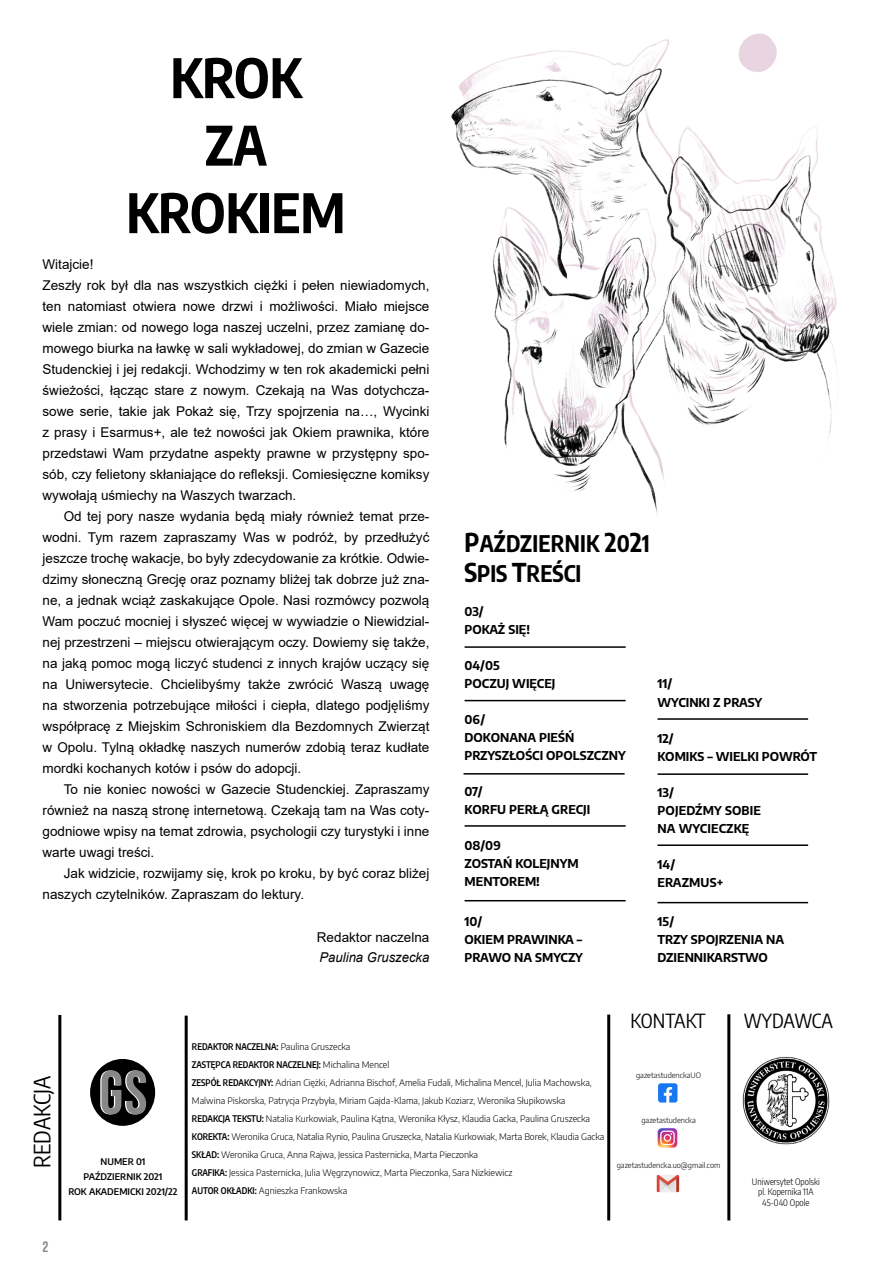
<style>
.page{position:relative;width:893px;height:1263px;background:#fff}
.page>*{position:absolute;margin:0;border:0;box-sizing:border-box;transform-origin:0 0}
.t1{font:700 54px/67.5px "Encode Sans Condensed";color:#000;text-align:center}
.t2{font:700 22.5px/30px "Encode Sans Condensed";color:#000}
.t3{font:22.5px "Encode Sans Condensed";color:#000}
.t4{font:19.5px "Encode Sans Condensed";letter-spacing:-.005em;color:#000}
.t5{font:700 15px "Bebas Neue";color:#878787}
.t6{font:13.5px/21px "Arial";color:#000}
.t7{font:italic 13.5px "Arial";color:#000}
.t8{font:700 12px/18px "Encode Sans";color:#000}
.t9{font:300 9px/18px "Encode Sans";color:#000}
.t10{font:600 9px/18px "Encode Sans Condensed";color:#000}
.t11{font:300 9px/10.8px "Encode Sans Condensed";color:#000;text-align:center}
.t12{font:600 9px/15px "Encode Sans";color:#000;text-align:center}
.t13{font:300 7.5px "Encode Sans";color:#000}
.s1{font-size:25.5px}
.s2{font-family:"Encode Sans";font-weight:300}
.s3{font-family:"Encode Sans Condensed";font-weight:600}
</style>
<div class="page">
<div style="left:90px;top:1059px;width:65px;height:67px;background:#000;border-radius:50%"></div>
<svg style="left:100px;top:1070px;width:46px;height:44px"></svg>
<img style="left:742px;top:1056px;width:88px;height:89px">
<hr style="left:58px;top:1015px;width:3px;height:205px;background:#000">
<hr style="left:185px;top:1016px;width:3px;height:204px;background:#000">
<hr style="left:607px;top:1014px;width:3px;height:206px;background:#000">
<hr style="left:727px;top:1014px;width:3px;height:206px;background:#000">
<img style="left:657px;top:1128px;width:21px;height:20px">
<img style="left:656px;top:1174px;width:24px;height:19px">
<img style="left:658px;top:1083px;width:20px;height:20px">
<hr style="left:465px;top:646px;width:161px;height:2px;background:#000">
<hr style="left:465px;top:700px;width:161px;height:1px;background:#000">
<hr style="left:463px;top:773px;width:162px;height:1px;background:#000">
<hr style="left:465px;top:825px;width:161px;height:2px;background:#000">
<hr style="left:465px;top:900px;width:161px;height:1px;background:#000">
<hr style="left:657px;top:718px;width:151px;height:2px;background:#000">
<hr style="left:657px;top:773px;width:151px;height:2px;background:#000">
<hr style="left:657px;top:844px;width:151px;height:2px;background:#000">
<hr style="left:657px;top:902px;width:151px;height:1px;background:#000">
<img style="left:451px;top:33px;width:386px;height:482px">
<h1 class="t1" style="left:126px;top:41px;width:221px">KROK<br>ZA<br>KROKIEM</h1>
<p class="t6" style="left:43px;top:254px;width:388px">Witajcie!<br>Zeszły rok był dla nas wszystkich ciężki i pełen niewiadomych, ten natomiast otwiera nowe drzwi i możliwości. Miało miejsce wiele zmian: od nowego loga naszej uczelni, przez zamianę do&shy;mowego biurka na ławkę w sali wykładowej, do zmian w Gazecie Studenckiej i jej redakcji. Wchodzimy w ten rok akademicki pełni świeżości, łącząc stare z nowym. Czekają na Was dotychcza&shy;sowe serie, takie jak Pokaż się, Trzy spojrzenia na…, Wycinki z prasy i Esarmus+, ale też nowości jak Okiem prawnika, które przedstawi Wam przydatne aspekty prawne w przystępny spo&shy;sób, czy felietony skłaniające do refleksji. Comiesięczne komiksy wywołają uśmiechy na Waszych twarzach.</p>
<p class="t6" style="left:43px;top:506px;width:388px;text-align:justify;text-indent:21px">Od tej pory nasze wydania będą miały również temat prze&shy;wodni. Tym razem zapraszamy Was w podróż, by przedłużyć jeszcze trochę wakacje, bo były zdecydowanie za krótkie. Odwie&shy;dzimy słoneczną Grecję oraz poznamy bliżej tak dobrze już zna&shy;ne, a jednak wciąż zaskakujące Opole. Nasi rozmówcy pozwolą Wam poczuć mocniej i słyszeć więcej w wywiadzie o Niewidzial&shy;nej przestrzeni ‒ miejscu otwierającym oczy. Dowiemy się także, na jaką pomoc mogą liczyć studenci z innych krajów uczący się na Uniwersytecie. Chcielibyśmy także zwrócić Waszą uwagę na stworzenia potrzebujące miłości i ciepła, dlatego podjęliśmy współpracę z Miejskim Schroniskiem dla Bezdomnych Zwierząt w Opolu. Tylną okładkę naszych numerów zdobią teraz kudłate mordki kochanych kotów i psów do adopcji.</p>
<p class="t6" style="left:43px;top:779px;width:388px;text-align:justify;text-indent:21px">To nie koniec nowości w Gazecie Studenckiej. Zapraszamy również na naszą stronę internetową. Czekają tam na Was coty&shy;godniowe wpisy na temat zdrowia, psychologii czy turystyki i inne warte uwagi treści.</p>
<p class="t6" style="left:43px;top:863px;width:388px;text-indent:21px">Jak widzicie, rozwijamy się, krok po kroku, by być coraz bliżej naszych czytelników. Zapraszam do lektury.</p>
<p class="t6" style="left:317px;top:926px;width:114px">Redaktor naczelna</p>
<p class="t7" style="left:320px;top:949px;width:111px">Paulina Gruszecka</p>
<h2 class="t2" style="left:465px;top:527px;width:187px"><span class="s1">P</span>AŹDZIERNIK <span class="s1">2</span>0<span class="s1">2</span>1<br><span class="s1">S</span>PIS <span class="s1">T</span>REŚCI</h2>
<p class="t8" style="left:465px;top:602px;width:67px">03/<br>POKAŻ SIĘ!</p>
<p class="t8" style="left:465px;top:656px;width:92px">04/05<br>POCZUJ WIĘCEJ</p>
<p class="t8" style="left:465px;top:710px;width:163px">06/<br>DOKONANA PIEŚŃ<br>PRZYSZŁOŚCI OPOLSZCZNY</p>
<p class="t8" style="left:465px;top:782px;width:127px">07/<br>KORFU PERŁĄ GRECJI</p>
<p class="t8" style="left:465px;top:836px;width:116px">08/09<br>ZOSTAŃ KOLEJNYM<br>MENTOREM!</p>
<p class="t8" style="left:465px;top:912px;width:120px">10/<br>OKIEM PRAWINKA –<br>PRAWO NA SMYCZY</p>
<p class="t8" style="left:657px;top:674px;width:106px">11/<br>WYCINKI Z PRASY</p>
<p class="t8" style="left:657px;top:728px;width:161px">12/<br>KOMIKS – WIELKI POWRÓT</p>
<p class="t8" style="left:657px;top:782px;width:105px">13/<br>POJEDŹMY SOBIE<br>NA WYCIECZKĘ</p>
<p class="t8" style="left:657px;top:854px;width:67px">14/<br>ERAZMUS+</p>
<p class="t8" style="left:657px;top:912px;width:128px">15/<br>TRZY SPOJRZENIA NA<br>DZIENNIKARSTWO</p>
<h3 class="t4" style="left:630px;top:1007px;width:77px">KONTAKT</h3>
<h3 class="t4" style="left:744px;top:1007px;width:91px">WYDAWCA</h3>
<h2 class="t3" style="left:26px;top:1168px;width:93px;rotate:-90deg">REDAKCJA</h2>
<p class="t12" style="left:68px;top:1154px;width:111px">NUMER 01<br>PAŹDZIERNIK 2021<br>ROK AKADEMICKI 2021/22</p>
<p class="t10" style="left:192px;top:1037px;width:199px">REDAKTOR NACZELNA: <span class="s2">Paulina Gruszecka<br></span>ZASTĘPCA REDAKTOR NACZELNEJ: <span class="s2">Michalina Mencel</span></p>
<p class="t9" style="left:192px;top:1073px;width:414px"><span class="s3">ZESPÓŁ REDAKCYJNY:</span> Adrian Ciężki, Adrianna Bischof, Amelia Fudali, Michalina Mencel, Julia Machowska, Malwina Piskorska, Patrycja Przybyła, Miriam Gajda-Klama, Jakub Koziarz, Weronika Słupikowska <span class="s3">REDAKCJA TEKSTU:</span> Natalia Kurkowiak, Paulina Kątna, Weronika Kłysz, Klaudia Gacka, Paulina Gruszecka <span class="s3">KOREKTA:</span> Weronika Gruca, Natalia Rynio, Paulina Gruszecka, Natalia Kurkowiak, Marta Borek, Klaudia Gacka <span class="s3">SKŁAD:</span> Weronika Gruca, Anna Rajwa, Jessica Pasternicka, Marta Pieczonka<br><span class="s3">GRAFIKA:</span> Jessica Pasternicka, Julia Węgrzynowicz, Marta Pieczonka, Sara Nizkiewicz<br><span class="s3">AUTOR OKŁADKI:</span> Agnieszka Frankowska</p>
<p class="t13" style="left:636px;top:1070px;width:66px">gazetastudenckaUO</p>
<p class="t13" style="left:641px;top:1115px;width:56px">gazetastudencka</p>
<p class="t13" style="left:617px;top:1160px;width:105px">gazetastudencka.uo@gmail.com</p>
<p class="t5" style="left:43px;top:1238px;width:7px">2</p>
<p class="t11" style="left:752px;top:1175px;width:69px">Uniwersytet Opolski pl. Kopernika 11A<br>45-040 Opole</p>
</div>
